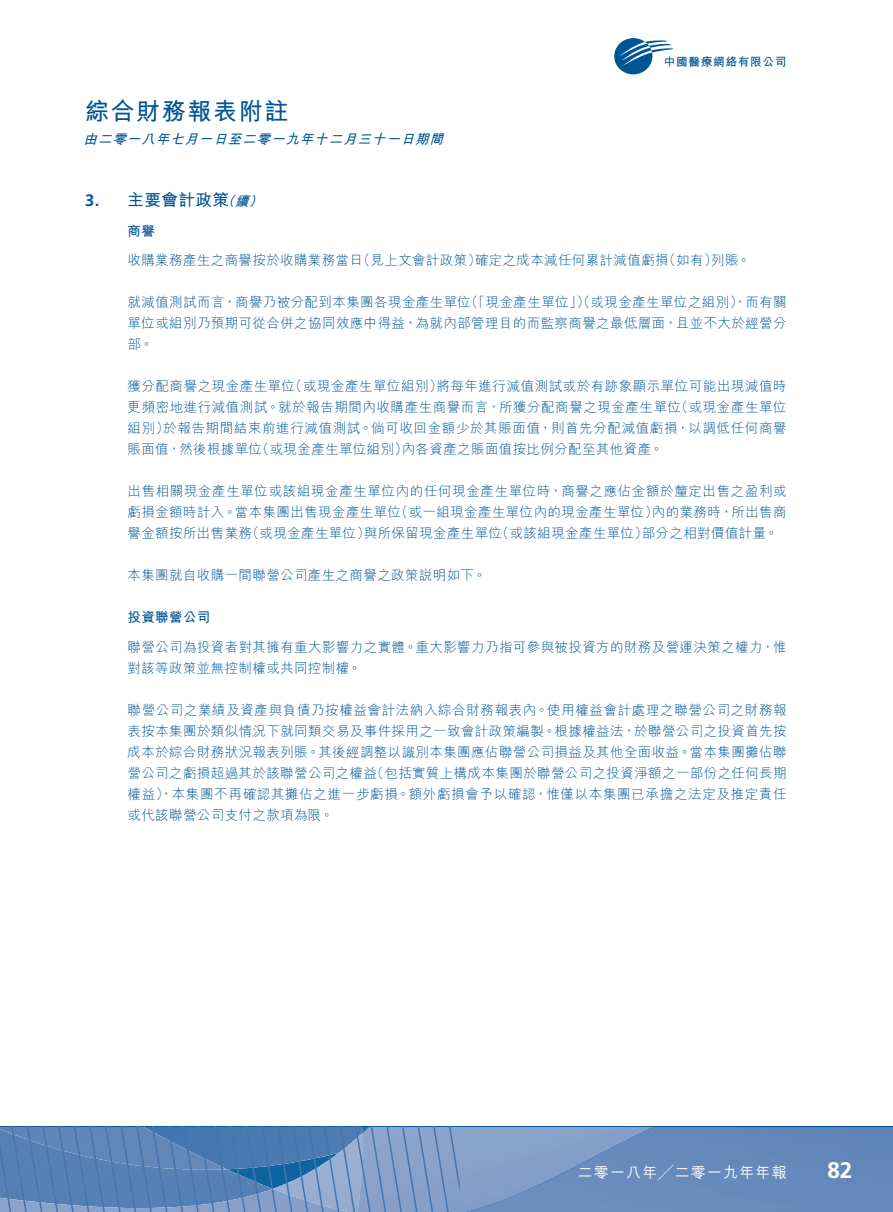
<style>
.page{position:relative;width:893px;height:1212px;background:#fff}
.page>*{position:absolute;margin:0;border:0;box-sizing:border-box;transform-origin:0 0}
.t1{font:24px "M Hei HK Bold E Ten B5 H";letter-spacing:.07em;color:#005595}
.t2{font:700 22.5px "Frutiger LT Std";color:#fff}
.t3{font:16.5px "M Hei HK Bold E Ten B5 H";letter-spacing:.03em;color:#005595}
.t4{font:15px "M Hei HK Medium E Ten B5 H";letter-spacing:.08em;color:#fff}
.t5{font:13.5px/21px "M Hei HK Light E Ten B5 H";letter-spacing:.03em;color:#005595;text-align:justify}
.t6{font:italic 13.5px "M Hei HK Bold E Ten B5 H";color:#005595}
.t7{font:13.5px "M Hei HK Bold E Ten B5 H";letter-spacing:.03em;color:#005595}
.t8{font:11.7px "M Hei HK Bold E Ten B5 H";letter-spacing:.055em;color:#005595}
.s1{font-family:"Frutiger LT Std";font-weight:700}
.s2{font-style:italic;font-size:13.5px}
</style>
<div class="page">
<div style="left:653px;top:1127px;width:240px;height:85px;background:#6489ba"></div>
<svg style="left:0;top:1127px;width:653px;height:85px;background:#6a8ebd"></svg>
<svg style="left:614px;top:38px;width:59px;height:37px"></svg>
<h1 class="t1" style="left:85px;top:102px;width:205px">綜合財務報表附註</h1>
<p class="t6" style="left:84px;top:134px;width:364px">由二零一八年七月一日至二零一九年十二月三十一日期間</p>
<p class="t8" style="left:664px;top:57px;width:124px">中國醫療網絡有限公司</p>
<p class="t3" style="left:85px;top:194px;width:182px"><span class="s1">3.</span> 主要會計政策<span class="s2">（續）</span></p>
<p class="t7" style="left:128px;top:225px;width:29px">商譽</p>
<p class="t5" style="left:128px;top:251px;width:625px">收購業務產生之商譽按於收購業務當日（見上文會計政策）確定之成本減任何累計減值虧損（如有）列賬。</p>
<p class="t5" style="left:128px;top:293px;width:661px">就減值測試而言，商譽乃被分配到本集團各現金產生單位（「現金產生單位」）（或現金產生單位之組別），而有關單位或組別乃預期可從合併之協同效應中得益，為就內部管理目的而監察商譽之最低層面，且並不大於經營分部。</p>
<p class="t5" style="left:128px;top:377px;width:661px">獲分配商譽之現金產生單位（或現金產生單位組別）將每年進行減值測試或於有跡象顯示單位可能出現減值時更頻密地進行減值測試。就於報告期間內收購產生商譽而言，所獲分配商譽之現金產生單位（或現金產生單位組別）於報告期間結束前進行減值測試。倘可收回金額少於其賬面值，則首先分配減值虧損，以調低任何商譽賬面值，然後根據單位（或現金產生單位組別）內各資產之賬面值按比例分配至其他資產。</p>
<p class="t5" style="left:128px;top:482px;width:661px">出售相關現金產生單位或該組現金產生單位內的任何現金產生單位時，商譽之應佔金額於釐定出售之盈利或虧損金額時計入。當本集團出售現金產生單位（或一組現金產生單位內的現金產生單位）內的業務時，所出售商譽金額按所出售業務（或現金產生單位）與所保留現金產生單位（或該組現金產生單位）部分之相對價值計量。</p>
<p class="t5" style="left:128px;top:566px;width:360px">本集團就自收購一間聯營公司產生之商譽之政策說明如下。</p>
<p class="t7" style="left:128px;top:612px;width:84px">投資聯營公司</p>
<p class="t5" style="left:128px;top:638px;width:661px">聯營公司為投資者對其擁有重大影響力之實體。重大影響力乃指可參與被投資方的財務及營運決策之權力，惟對該等政策並無控制權或共同控制權。</p>
<p class="t5" style="left:128px;top:701px;width:661px">聯營公司之業績及資產與負債乃按權益會計法納入綜合財務報表內。使用權益會計處理之聯營公司之財務報表按本集團於類似情況下就同類交易及事件採用之一致會計政策編製。根據權益法，於聯營公司之投資首先按成本於綜合財務狀況報表列賬。其後經調整以識別本集團應佔聯營公司損益及其他全面收益。當本集團攤佔聯營公司之虧損超過其於該聯營公司之權益（包括實質上構成本集團於聯營公司之投資淨額之一部份之任何長期權益），本集團不再確認其攤佔之進一步虧損。額外虧損會予以確認，惟僅以本集團已承擔之法定及推定責任或代該聯營公司支付之款項為限。</p>
<p class="t4" style="left:578px;top:1166px;width:211px">二零一八年╱二零一九年年報</p>
<h2 class="t2" style="left:827px;top:1161px;width:27px">82</h2>
</div>
